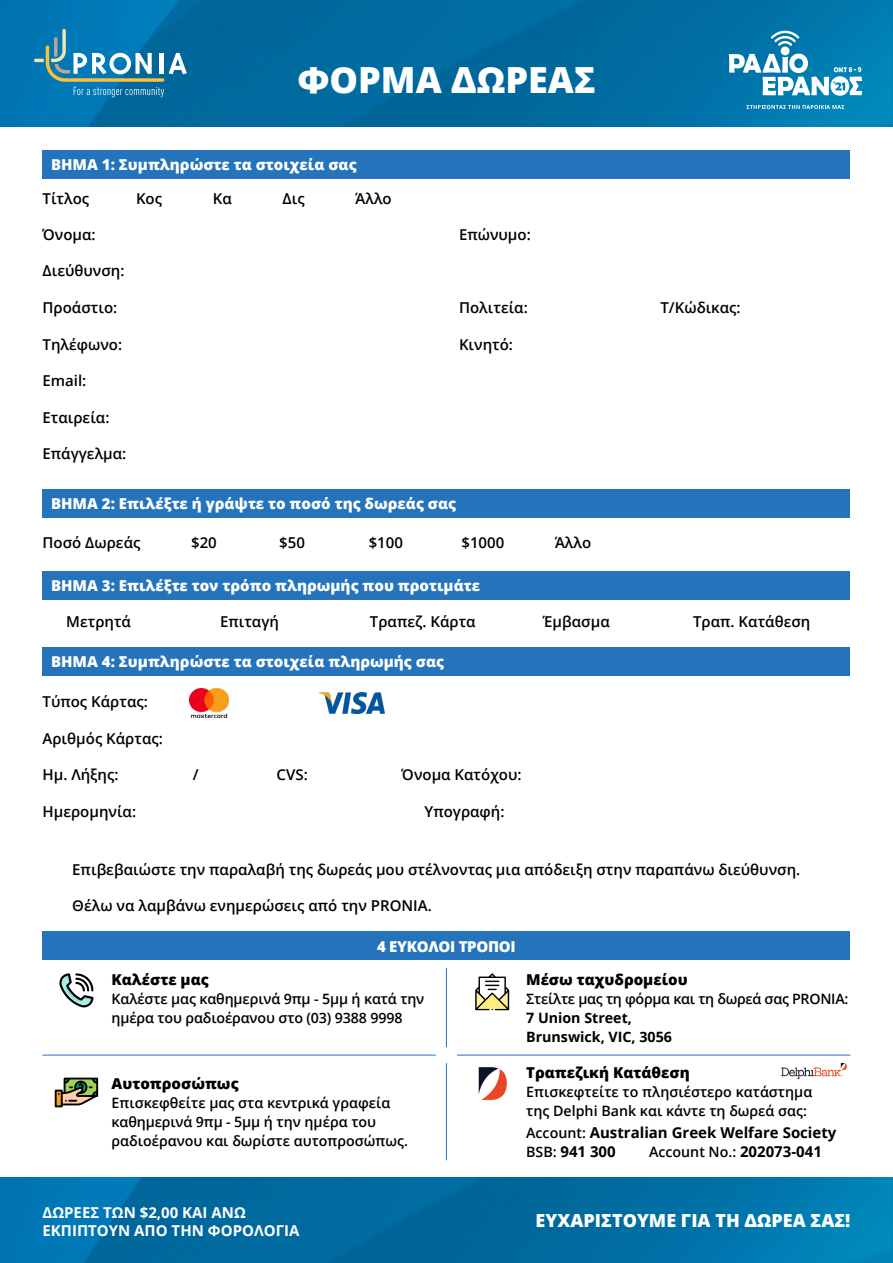
<style>
.page{position:relative;width:893px;height:1263px;background:#fff}
.page>*{position:absolute;margin:0;border:0;box-sizing:border-box;transform-origin:0 0}
.t1{font:800 36px "Open Sans";color:#fff}
.t2{font:800 18px "Open Sans";color:#fff}
.t3{font:600 15px "Open Sans";color:#000}
.t4{font:800 15px "Open Sans";color:#fff}
.t5{font:800 15px "Open Sans";color:#000}
.t6{font:700 15px/18.9px "Open Sans";color:#000}
.t7{font:700 15px/18px "Open Sans";color:#fff}
.t8{font:800 15px "Open Sans";letter-spacing:-.02em;color:#fff}
.t9{font:600 14.25px/18.9px "Open Sans";color:#000}
.t10{font:600 14.25px "Open Sans";letter-spacing:-.02em;color:#000}
.t11{font:700 14.25px/18.9px "Open Sans";color:#000}
.s1{font-weight:600;font-size:14.25px}
.s2{font-weight:700;font-size:15px}
</style>
<div class="page">
<img style="left:0;top:1178px;width:893px;height:85px">
<img style="left:0;top:0;width:893px;height:126px">
<svg style="left:34px;top:29px;width:153px;height:68px;background:#3189b1"></svg>
<div style="left:43px;top:489px;width:807px;height:29px;background:#2574bb"></div>
<div style="left:43px;top:150px;width:807px;height:29px;background:#2574bb"></div>
<div style="left:43px;top:571px;width:807px;height:28px;background:#2574bb"></div>
<img style="left:190px;top:688px;width:38px;height:30px">
<img style="left:319px;top:692px;width:66px;height:22px">
<div style="left:43px;top:647px;width:807px;height:29px;background:#2574bb"></div>
<svg style="left:59px;top:973px;width:34px;height:34px"></svg>
<svg style="left:475px;top:973px;width:34px;height:37px"></svg>
<hr style="left:446px;top:968px;width:1px;height:79px;background:#2574bb">
<hr style="left:446px;top:1063px;width:1px;height:97px;background:#2574bb">
<hr style="left:42px;top:1055px;width:394px;height:1px;background:#2574bb">
<hr style="left:457px;top:1055px;width:393px;height:1px;background:#2574bb">
<div style="left:42px;top:932px;width:808px;height:28px;background:#2574bb"></div>
<svg style="left:55px;top:1077px;width:43px;height:30px"></svg>
<img style="left:781px;top:1063px;width:66px;height:16px">
<img style="left:478px;top:1067px;width:29px;height:33px">
<svg style="left:746px;top:105px;width:98px;height:4px"></svg>
<svg style="left:729px;top:54px;width:133px;height:42px"></svg>
<svg style="left:771px;top:29px;width:28px;height:17px"></svg>
<div style="left:781px;top:46px;width:8px;height:9px;background:#fff;border-radius:50%"></div>
<h1 class="t1" style="left:297px;top:53px;width:300px">ΦΟΡΜΑ ΔΩΡΕΑΣ</h1>
<p class="t4" style="left:51px;top:153px;width:307px">ΒΗΜΑ 1: Συμπληρώστε τα στοιχεία σας</p>
<p class="t3" style="left:43px;top:189px;width:48px">Τίτλος</p>
<p class="t3" style="left:136px;top:189px;width:28px">Κος</p>
<p class="t3" style="left:213px;top:189px;width:21px">Κα</p>
<p class="t3" style="left:283px;top:189px;width:24px">Δις</p>
<p class="t3" style="left:355px;top:189px;width:38px">Άλλο</p>
<p class="t3" style="left:43px;top:224px;width:55px">Όνομα:</p>
<p class="t3" style="left:43px;top:261px;width:84px">Διεύθυνση:</p>
<p class="t3" style="left:43px;top:297px;width:76px">Προάστιο:</p>
<p class="t3" style="left:43px;top:334px;width:81px">Τηλέφωνο:</p>
<p class="t3" style="left:43px;top:370px;width:45px">Email:</p>
<p class="t3" style="left:43px;top:407px;width:69px">Εταιρεία:</p>
<p class="t3" style="left:43px;top:444px;width:85px">Επάγγελμα:</p>
<p class="t3" style="left:459px;top:224px;width:73px">Επώνυμο:</p>
<p class="t3" style="left:459px;top:297px;width:70px">Πολιτεία:</p>
<p class="t3" style="left:660px;top:297px;width:82px">Τ/Κώδικας:</p>
<p class="t3" style="left:459px;top:334px;width:56px">Κινητό:</p>
<p class="t4" style="left:51px;top:492px;width:407px">ΒΗΜΑ 2: Επιλέξτε ή γράψτε το ποσό της δωρεάς σας</p>
<p class="t3" style="left:43px;top:532px;width:99px">Ποσό Δωρεάς</p>
<p class="t3" style="left:191px;top:532px;width:27px">$20</p>
<p class="t3" style="left:279px;top:532px;width:27px">$50</p>
<p class="t3" style="left:369px;top:532px;width:36px">$100</p>
<p class="t3" style="left:461px;top:532px;width:44px">$1000</p>
<p class="t3" style="left:555px;top:532px;width:38px">Άλλο</p>
<p class="t4" style="left:51px;top:574px;width:430px">ΒΗΜΑ 3: Επιλέξτε τον τρόπο πληρωμής που προτιμάτε</p>
<p class="t3" style="left:66px;top:611px;width:66px">Μετρητά</p>
<p class="t3" style="left:220px;top:611px;width:61px">Επιταγή</p>
<p class="t3" style="left:370px;top:611px;width:107px">Τραπεζ. Κάρτα</p>
<p class="t3" style="left:543px;top:611px;width:68px">Έμβασμα</p>
<p class="t3" style="left:693px;top:611px;width:119px">Τραπ. Κατάθεση</p>
<p class="t4" style="left:51px;top:650px;width:395px">ΒΗΜΑ 4: Συμπληρώστε τα στοιχεία πληρωμής σας</p>
<p class="t3" style="left:43px;top:691px;width:107px">Τύπος Κάρτας:</p>
<p class="t3" style="left:43px;top:728px;width:122px">Αριθμός Κάρτας:</p>
<p class="t3" style="left:43px;top:764px;width:78px">Ημ. Λήξης:</p>
<p class="t3" style="left:193px;top:764px;width:7px">/</p>
<p class="t3" style="left:277px;top:764px;width:33px">CVS:</p>
<p class="t3" style="left:402px;top:764px;width:121px">Όνομα Κατόχου:</p>
<p class="t3" style="left:43px;top:801px;width:95px">Ημερομηνία:</p>
<p class="t3" style="left:424px;top:801px;width:82px">Υπογραφή:</p>
<p class="t3" style="left:72px;top:859px;width:730px">Επιβεβαιώστε την παραλαβή της δωρεάς μου στέλνοντας μια απόδειξη στην παραπάνω διεύθυνση.</p>
<p class="t3" style="left:72px;top:895px;width:361px">Θέλω να λαμβάνω ενημερώσεις από την PRONIA.</p>
<p class="t8" style="left:377px;top:935px;width:140px">4 ΕΎΚΟΛΟΙ ΤΡΌΠΟΙ</p>
<p class="t5" style="left:112px;top:968px;width:99px">Καλέστε μας</p>
<p class="t9" style="left:112px;top:989px;width:314px">Καλέστε μας καθημερινά 9πμ - 5μμ ή κατά την ημέρα του ραδιοέρανου στο (03) 9388 9998</p>
<p class="t5" style="left:112px;top:1072px;width:129px">Αυτοπροσώπως</p>
<p class="t9" style="left:112px;top:1093px;width:298px">Επισκεφθείτε μας στα κεντρικά γραφεία καθημερινά 9πμ - 5μμ ή την ημέρα του ραδιοέρανου και δωρίστε αυτοπροσώπως.</p>
<p class="t5" style="left:526px;top:968px;width:163px">Μέσω ταχυδρομείου</p>
<p class="t10" style="left:526px;top:989px;width:324px">Στείλτε μας τη φόρμα και τη δωρεά σας PRONIA:</p>
<p class="t11" style="left:526px;top:1008px;width:147px">7 Union Street,<br>Brunswick, VIC, 3056</p>
<p class="t5" style="left:526px;top:1061px;width:165px">Τραπεζική Κατάθεση</p>
<p class="t9" style="left:526px;top:1082px;width:288px">Επισκεφτείτε το πλησιέστερο κατάστημα της Delphi Bank και κάντε τη δωρεά σας:</p>
<p class="t6" style="left:526px;top:1123px;width:312px"><span class="s1">Account:</span> Australian Greek Welfare Society<br><span class="s1">BSB:</span> 941 300</p>
<p class="t9" style="left:649px;top:1142px;width:174px">Account No.: <span class="s2">202073-041</span></p>
<p class="t7" style="left:43px;top:1203px;width:258px">ΔΩΡΕΕΣ ΤΩΝ $2,00 ΚΑΙ ΑΝΩ<br>ΕΚΠΙΠΤΟΥΝ ΑΠΟ ΤΗΝ ΦΟΡΟΛΟΓΙΑ</p>
<p class="t2" style="left:536px;top:1207px;width:316px">ΕΥΧΑΡΙΣΤΟΥΜΕ ΓΙΑ ΤH ΔΩΡΕΑ ΣΑΣ!</p>
</div>
